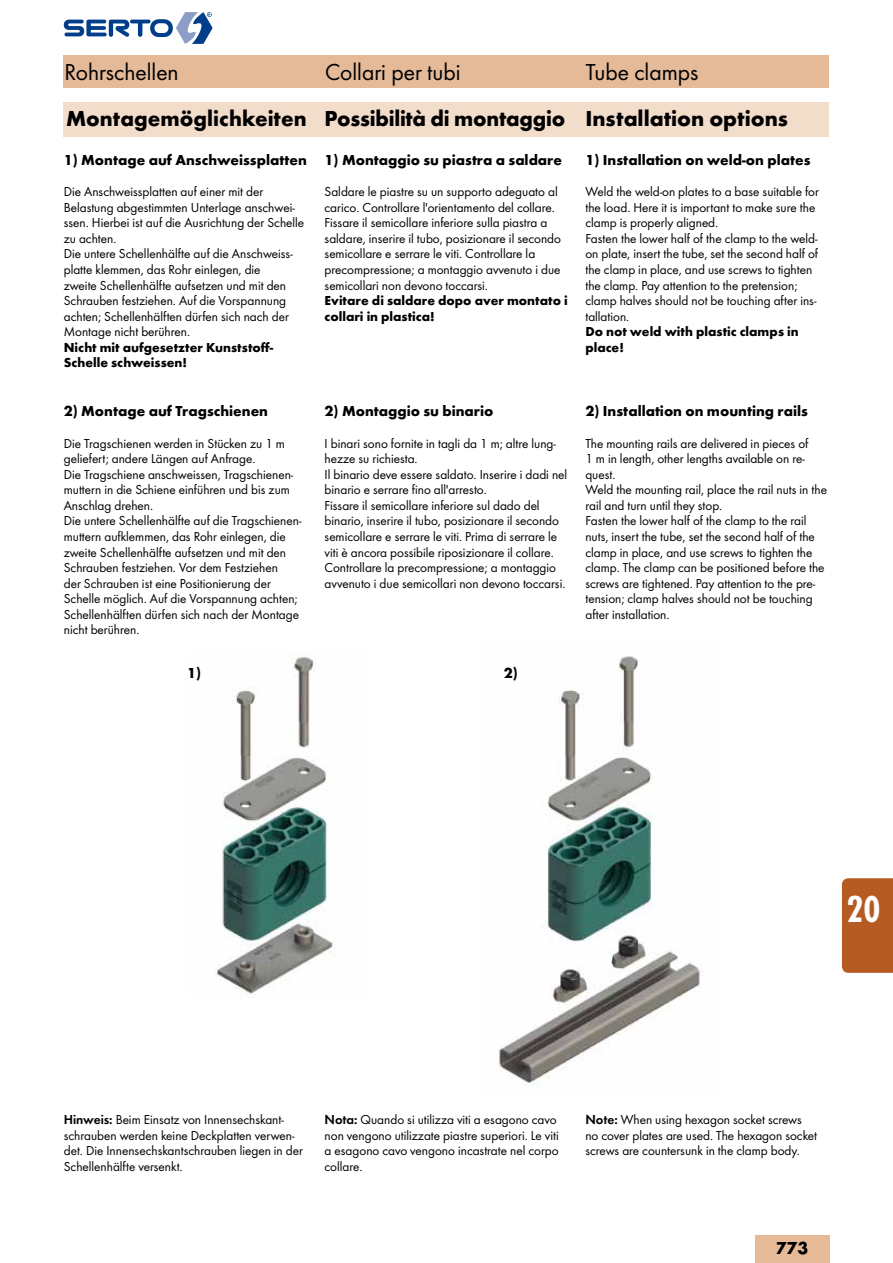
<style>
.page{position:relative;width:893px;height:1263px;background:#fff}
.page>*{position:absolute;margin:0;border:0;box-sizing:border-box;transform-origin:0 0}
.t1{font:700 39px "Futura Con";color:#fff}
.t2{font:24px "Futura Boo";color:#000}
.t3{font:700 22.5px "Futura";color:#000}
.t4{font:700 18px "Futura";color:#000}
.t5{font:700 15px "Futura";color:#000}
.t6{font:13.5px/15.6px "Futura Boo";color:#000}
.t7{font:700 13.5px/15.6px "Futura";color:#000}
.s1{font-family:"Futura Dem"}
</style>
<div class="page">
<svg style="left:64px;top:12px;width:149px;height:32px"></svg>
<div style="left:64px;top:55px;width:765px;height:33px;background:#e4ba99"></div>
<div style="left:64px;top:102px;width:765px;height:34px;background:#f2dcca"></div>
<img style="left:214px;top:654px;width:119px;height:341px">
<img style="left:497px;top:656px;width:206px;height:431px">
<div style="left:755px;top:1235px;width:74px;height:28px;background:#e4ba99"></div>
<div style="left:842px;top:878px;width:51px;height:95px;background:#b65b21"></div>
<h2 class="t2" style="left:65px;top:58px;width:115px">Rohrschellen</h2>
<h2 class="t2" style="left:325px;top:58px;width:137px">Collari per tubi</h2>
<h2 class="t2" style="left:586px;top:58px;width:114px">Tube clamps</h2>
<h3 class="t3" style="left:66px;top:105px;width:723px">Montagemöglichkeiten Possibilità di montaggio Installation options</h3>
<p class="t5" style="left:64px;top:151px;width:245px">1) Montage auf Anschweissplatten</p>
<p class="t6" style="left:64px;top:184px;width:242px">Die Anschweissplatten auf einer mit der Belastung abgestimmten Unterlage anschwei&shy;ssen. Hierbei ist auf die Ausrichtung der Schelle zu achten.<br>Die untere Schellenhälfte auf die Anschweiss&shy;platte klemmen, das Rohr einlegen, die<br>zweite Schellenhälfte aufsetzen und mit den Schrauben festziehen. Auf die Vorspannung achten; Schellenhälften dürfen sich nach der Montage nicht berühren.</p>
<p class="t7" style="left:64px;top:339px;width:211px">Nicht mit aufgesetzter Kunststoff-<br>Schelle schweissen!</p>
<p class="t5" style="left:64px;top:402px;width:206px">2) Montage auf Tragschienen</p>
<p class="t6" style="left:64px;top:435px;width:239px">Die Tragschienen werden in Stücken zu 1 m geliefert; andere Längen auf Anfrage.<br>Die Tragschiene anschweissen, Tragschienen&shy;muttern in die Schiene einführen und bis zum Anschlag drehen.<br>Die untere Schellenhälfte auf die Tragschienen&shy;muttern aufklemmen, das Rohr einlegen, die zweite Schellenhälfte aufsetzen und mit den Schrauben festziehen. Vor dem Festziehen<br>der Schrauben ist eine Positionierung der Schelle möglich. Auf die Vorspannung achten; Schellenhälften dürfen sich nach der Montage nicht berühren.</p>
<p class="t5" style="left:325px;top:151px;width:239px">1) Montaggio su piastra a saldare</p>
<p class="t6" style="left:325px;top:184px;width:238px">Saldare le piastre su un supporto adeguato al carico. Controllare l'orientamento del collare.<br>Fissare il semicollare inferiore sulla piastra a saldare, inserire il tubo, posizionare il secondo semicollare e serrare le viti. Controllare la precompressione; a montaggio avvenuto i due semicollari non devono toccarsi.</p>
<p class="t7" style="left:325px;top:292px;width:245px">Evitare di saldare dopo aver montato i collari in plastica!</p>
<p class="t5" style="left:585px;top:151px;width:227px">1) Installation on weld-on plates</p>
<p class="t6" style="left:585px;top:184px;width:235px">Weld the weld-on plates to a base suitable for the load. Here it is important to make sure the clamp is properly aligned.<br>Fasten the lower half of the clamp to the weld&shy;on plate, insert the tube, set the second half of the clamp in place, and use screws to tighten the clamp. Pay attention to the pretension; clamp halves should not be touching after ins&shy;tallation.</p>
<p class="t7" style="left:585px;top:324px;width:215px">Do not weld with plastic clamps in place!</p>
<p class="t5" style="left:325px;top:402px;width:170px">2) Montaggio su binario</p>
<p class="t6" style="left:325px;top:435px;width:244px">I binari sono fornite in tagli da 1 m; altre lung&shy;hezze su richiesta.<br>Il binario deve essere saldato. Inserire i dadi nel binario e serrare fino all'arresto.<br>Fissare il semicollare inferiore sul dado del binario, inserire il tubo, posizionare il secondo semicollare e serrare le viti. Prima di serrare le viti è ancora possibile riposizionare il collare.<br>Controllare la precompressione; a montaggio avvenuto i due semicollari non devono toccarsi.</p>
<p class="t5" style="left:585px;top:402px;width:224px">2) Installation on mounting rails</p>
<p class="t6" style="left:585px;top:435px;width:243px">The mounting rails are delivered in pieces of<br>1 m in length, other lengths available on re&shy;quest.<br>Weld the mounting rail, place the rail nuts in the rail and turn until they stop.<br>Fasten the lower half of the clamp to the rail nuts, insert the tube, set the second half of the clamp in place, and use screws to tighten the clamp. The clamp can be positioned before the screws are tightened. Pay attention to the pre&shy;tension; clamp halves should not be touching after installation.</p>
<p class="t5" style="left:187px;top:664px;width:16px">1)</p>
<p class="t5" style="left:504px;top:664px;width:16px">2)</p>
<h1 class="t1" style="left:847px;top:887px;width:35px">20</h1>
<p class="t6" style="left:64px;top:1112px;width:241px"><span class="s1">Hinweis:</span> Beim Einsatz von Innensechskant&shy;schrauben werden keine Deckplatten verwen&shy;det. Die Innensechskantschrauben liegen in der Schellenhälfte versenkt.</p>
<p class="t6" style="left:325px;top:1112px;width:236px"><span class="s1">Nota:</span> Quando si utilizza viti a esagono cavo non vengono utilizzate piastre superiori. Le viti a esagono cavo vengono incastrate nel corpo collare.</p>
<p class="t6" style="left:585px;top:1112px;width:233px"><span class="s1">Note:</span> When using hexagon socket screws no cover plates are used. The hexagon socket screws are countersunk in the clamp body.</p>
<h3 class="t4" style="left:776px;top:1237px;width:34px">773</h3>
</div>
